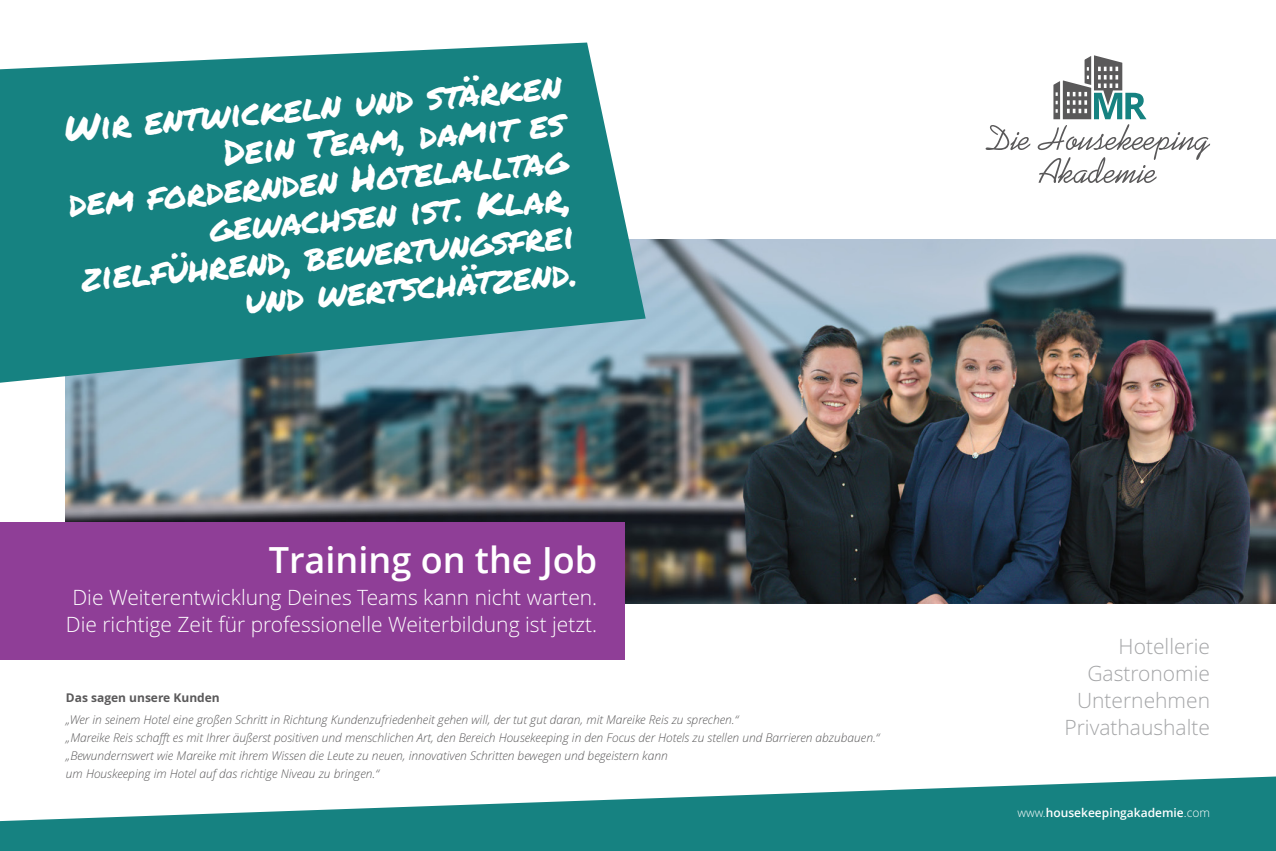
<style>
.page{position:relative;width:1276px;height:851px;background:#fff}
.page>*{position:absolute;margin:0;border:0;box-sizing:border-box;transform-origin:0 0}
.t1{font:36px "Permanent Marker";color:#fff}
.t2{font:600 36px "Open Sans";color:#fff}
.t3{font:300 21px "Open Sans";color:#fff}
.t4{font:300 21px "Open Sans";color:#a4a5a7}
.t5{font:italic 300 12px/18px "Open Sans";color:#5a595a}
.t6{font:600 12px "Open Sans";color:#fff}
.t7{font:700 12px "Open Sans";color:#5a595a}
.s1{font-weight:300}
</style>
<div class="page">
<img style="left:66px;top:240px;width:1210px;height:363px">
<div style="left:0;top:522px;width:624px;height:137px;background:#8f3e97"></div>
<svg style="left:0;top:43px;width:645px;height:339px;background:#318e8f"></svg>
<svg style="left:0;top:776px;width:1276px;height:74px;fill:#168281"></svg>
<svg style="left:985px;top:55px;width:225px;height:128px"></svg>
<p class="t1" style="left:62px;top:102px;width:500px;rotate:-5deg">Wir entwickeln und stärken</p>
<p class="t1" style="left:221px;top:126px;width:343px;rotate:-5deg">Dein Team, damit es</p>
<p class="t1" style="left:66px;top:177px;width:502px;rotate:-5deg">dem fordernden Hotelalltag</p>
<p class="t1" style="left:207px;top:202px;width:364px;rotate:-5deg">gewachsen ist. Klar,</p>
<p class="t1" style="left:79px;top:251px;width:496px;rotate:-5deg">zielführend, bewertungsfrei</p>
<p class="t1" style="left:242px;top:274px;width:335px;rotate:-5deg">und wertschätzend.</p>
<p class="t2" style="left:269px;top:535px;width:330px">Training on the Job</p>
<p class="t3" style="left:72px;top:585px;width:526px">Die Weiterentwicklung Deines Teams kann nicht warten.</p>
<p class="t3" style="left:66px;top:612px;width:533px">Die richtige Zeit für professionelle Weiterbildung ist jetzt.</p>
<p class="t7" style="left:66px;top:690px;width:155px">Das sagen unsere Kunden</p>
<p class="t5" style="left:66px;top:711px;width:674px">„Wer in seinem Hotel eine großen Schritt in Richtung Kundenzufriedenheit gehen will, der tut gut daran, mit Mareike Reis zu sprechen.“</p>
<p class="t5" style="left:66px;top:729px;width:815px">„Mareike Reis schafft es mit Ihrer äußerst positiven und menschlichen Art, den Bereich Housekeeping in den Focus der Hotels zu stellen und Barrieren abzubauen.“</p>
<p class="t5" style="left:66px;top:747px;width:603px">„Bewundernswert wie Mareike mit ihrem Wissen die Leute zu neuen, innovativen Schritten bewegen und begeistern kann um Houskeeping im Hotel auf das richtige Niveau zu bringen.“</p>
<p class="t4" style="left:1118px;top:634px;width:93px">Hotellerie</p>
<p class="t4" style="left:1087px;top:661px;width:124px">Gastronomie</p>
<p class="t4" style="left:1077px;top:688px;width:134px">Unternehmen</p>
<p class="t4" style="left:1064px;top:715px;width:147px">Privathaushalte</p>
<p class="t6" style="left:1017px;top:804px;width:194px"><span class="s1">www.</span>housekeepingakademie<span class="s1">.com</span></p>
</div>
